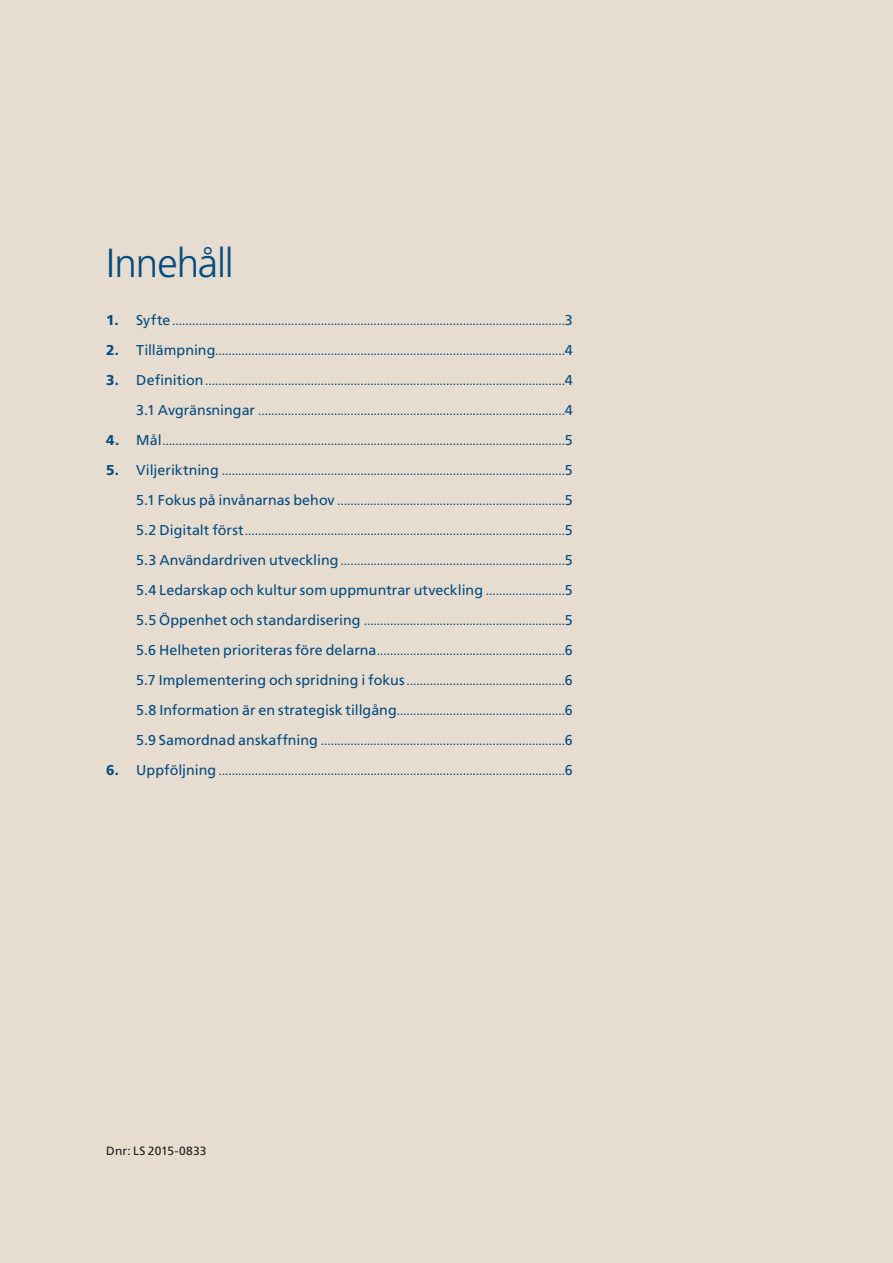
<style>
.page{position:relative;width:893px;height:1263px;background:#e6dccf}
.page>*{position:absolute;margin:0;border:0;box-sizing:border-box;transform-origin:0 0}
.t1{font:300 40.5px "Frutiger SLLOTF";letter-spacing:-.025em;color:#044c80}
.t2{font:14.25px "Frutiger SLLOTF";color:#044c80}
.t3{font:12px "Frutiger SLLOTF";color:#044c80}
.t4{font:12px "Frutiger SLLOTF";letter-spacing:.01em;color:#231f20}
.s1{font-weight:800;font-size:14.25px}
.s2{font-size:14.25px}
.s3{font-size:12px}
</style>
<div class="page">
<h1 class="t1" style="left:106px;top:240px;width:129px">Innehåll</h1>
<p class="t3" style="left:106px;top:314px;width:468px"><span class="s1">1.</span> <span class="s2">Syfte</span> .......................................................................................................................<span class="s2">3</span></p>
<p class="t3" style="left:106px;top:344px;width:468px"><span class="s1">2.</span> <span class="s2">Tillämpning</span>..........................................................................................................<span class="s2">4</span></p>
<p class="t3" style="left:106px;top:374px;width:468px"><span class="s1">3.</span> <span class="s2">Definition</span>.............................................................................................................<span class="s2">4</span></p>
<p class="t3" style="left:136px;top:404px;width:438px"><span class="s2">3.1 Avgränsningar</span> .............................................................................................<span class="s2">4</span></p>
<p class="t3" style="left:106px;top:434px;width:468px"><span class="s1">4.</span> <span class="s2">Mål</span>..........................................................................................................................<span class="s2">5</span></p>
<p class="t3" style="left:106px;top:464px;width:468px"><span class="s1">5.</span> <span class="s2">Viljeriktning</span> ........................................................................................................<span class="s2">5</span></p>
<p class="t3" style="left:136px;top:494px;width:438px"><span class="s2">5.1 Fokus på invånarnas behov</span> .....................................................................<span class="s2">5</span></p>
<p class="t3" style="left:136px;top:524px;width:438px"><span class="s2">5.2 Digitalt först</span>.................................................................................................<span class="s2">5</span></p>
<p class="t3" style="left:136px;top:554px;width:438px"><span class="s2">5.3 Användardriven utveckling</span> ....................................................................<span class="s2">5</span></p>
<p class="t2" style="left:136px;top:582px;width:438px">5.4 Ledarskap och kultur som uppmuntrar utveckling <span class="s3">........................</span>5</p>
<p class="t3" style="left:136px;top:614px;width:438px"><span class="s2">5.5 Öppenhet och standardisering</span> .............................................................<span class="s2">5</span></p>
<p class="t3" style="left:136px;top:644px;width:438px"><span class="s2">5.6 Helheten prioriteras före delarna</span>.........................................................<span class="s2">6</span></p>
<p class="t3" style="left:136px;top:674px;width:438px"><span class="s2">5.7 Implementering och spridning i fokus</span> ................................................<span class="s2">6</span></p>
<p class="t3" style="left:136px;top:704px;width:438px"><span class="s2">5.8 Information är en strategisk tillgång</span>...................................................<span class="s2">6</span></p>
<p class="t3" style="left:136px;top:734px;width:438px"><span class="s2">5.9 Samordnad anskaffning</span> ..........................................................................<span class="s2">6</span></p>
<p class="t3" style="left:106px;top:764px;width:468px"><span class="s1">6.</span> <span class="s2">Uppföljning</span> .........................................................................................................<span class="s2">6</span></p>
<p class="t4" style="left:106px;top:1144px;width:102px">Dnr: LS 2015-0833</p>
</div>
